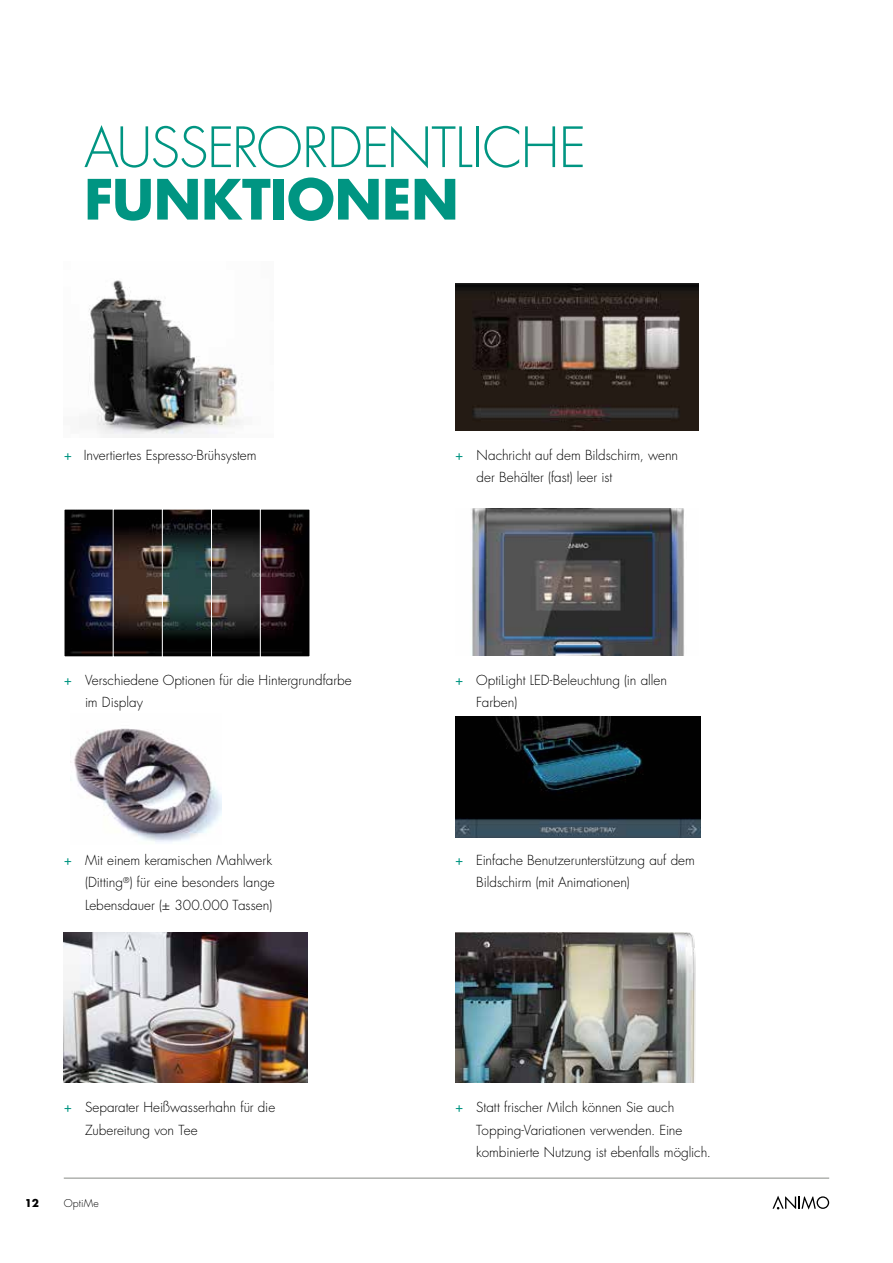
<style>
.page{position:relative;width:893px;height:1263px;background:#fff}
.page>*{position:absolute;margin:0;border:0;box-sizing:border-box;transform-origin:0 0}
.t1{font:300 54px "Futura Std";letter-spacing:-.02em;color:#009582}
.t2{font:700 54px "Futura Std";letter-spacing:-.005em;color:#009582}
.t3{font:300 13.5px/22.5px "Futura Std";color:#000}
.t4{font:300 10.5px "Futura Std";letter-spacing:.015em;color:#000}
.t5{font:700 10.5px "Futura Std";color:#000}
.s1{font-weight:400;color:#009582}
</style>
<div class="page">
<svg style="left:772px;top:1195px;width:57px;height:14px"></svg>
<hr style="left:64px;top:1178px;width:765px;height:1px;background:#888c86">
<img style="left:64px;top:509px;width:246px;height:148px">
<img style="left:89px;top:280px;width:154px;height:157px">
<img style="left:471px;top:509px;width:213px;height:146px">
<img style="left:64px;top:932px;width:244px;height:151px">
<img style="left:455px;top:932px;width:241px;height:151px">
<img style="left:74px;top:728px;width:147px;height:114px">
<img style="left:455px;top:284px;width:244px;height:146px">
<img style="left:455px;top:716px;width:246px;height:122px">
<h1 class="t1" style="left:84px;top:115px;width:504px">AUSSERORDENTLICHE</h1>
<h1 class="t2" style="left:84px;top:163px;width:376px">FUNKTIONEN</h1>
<p class="t3" style="left:64px;top:444px;width:194px"><span class="s1">+</span> Invertiertes Espresso-Brühsystem</p>
<p class="t3" style="left:477px;top:444px;width:203px;text-indent:-21px"><span class="s1">+</span> Nachricht auf dem Bildschirm, wenn der Behälter (fast) leer ist</p>
<p class="t3" style="left:85px;top:669px;width:268px;text-indent:-21px"><span class="s1">+</span> Verschiedene Optionen für die Hintergrundfarbe im Display</p>
<p class="t3" style="left:476px;top:669px;width:192px;text-indent:-21px"><span class="s1">+</span> OptiLight LED-Beleuchtung (in allen<br>Farben)</p>
<p class="t3" style="left:85px;top:849px;width:191px;text-indent:-21px"><span class="s1">+</span> Mit einem keramischen Mahlwerk (Ditting<sup>®</sup>) für eine besonders lange<br>Lebensdauer (± 300.000 Tassen)</p>
<p class="t3" style="left:476px;top:849px;width:220px;text-indent:-21px"><span class="s1">+</span> Einfache Benutzerunterstützung auf dem<br>Bildschirm (mit Animationen)</p>
<p class="t3" style="left:85px;top:1096px;width:192px;text-indent:-21px"><span class="s1">+</span> Separater Heißwasserhahn für die<br>Zubereitung von Tee</p>
<p class="t3" style="left:476px;top:1096px;width:236px;text-indent:-21px"><span class="s1">+</span> Statt frischer Milch können Sie auch<br>Topping-Variationen verwenden. Eine kombinierte Nutzung ist ebenfalls möglich.</p>
<p class="t5" style="left:25px;top:1196px;width:16px">12</p>
<p class="t4" style="left:64px;top:1197px;width:37px">OptiMe</p>
</div>
